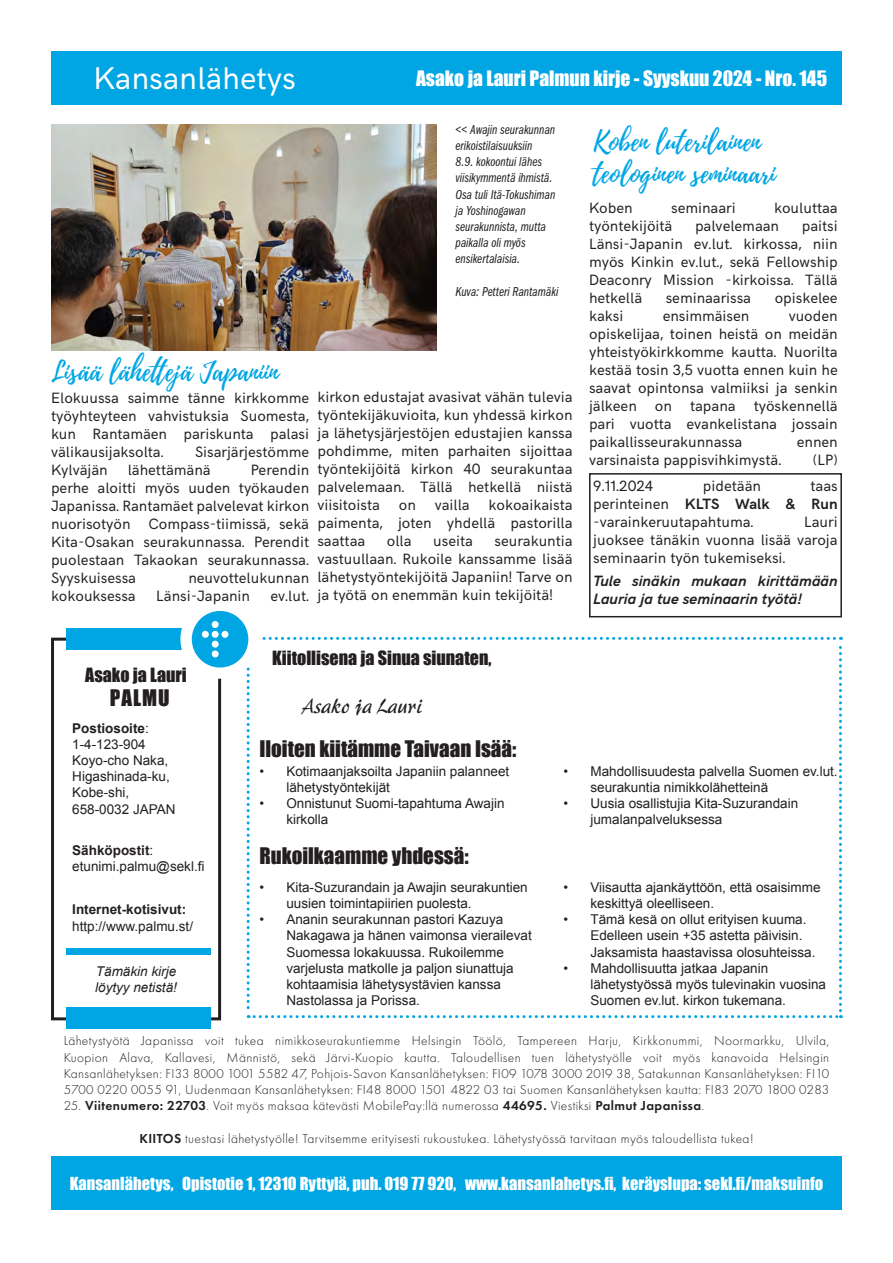
<style>
.page{position:relative;width:893px;height:1263px;background:#fff}
.page>*{position:absolute;margin:0;border:0;box-sizing:border-box;transform-origin:0 0}
.t1{font:31.5px "HK Grotesk";color:#fff}
.t2{font:27px "Playlist Script";color:#00a6e4}
.t3{font:21px "Impact";color:#231f20}
.t4{font:700 21px "AR Wei Bei GB Std";color:#231f20}
.t5{font:19.5px "Impact";color:#fff}
.t6{font:18px "Impact";color:#231f20}
.t7{font:16.5px "Impact";color:#fff}
.t8{font:15px/18px "HK Grotesk";color:#231f20;text-align:justify}
.t9{font:italic 700 15px/18px "HK Grotesk";color:#231f20}
.t10{font:13.5px/16.2px "Arial";color:#231f20}
.t11{font:300 13.5px/16.2px "Futura PT";letter-spacing:.03em;color:#231f20;text-align:justify}
.t12{font:13.5px/16.2px "Franklin Gothic URW Com Boo Ita";color:#231f20}
.t13{font:italic 13.5px "Arial";color:#231f20}
.t14{font:700 13.5px "Arial";color:#231f20}
.s1{font-weight:700}
.s2{font-weight:400}
.s3{font-weight:600}
</style>
<div class="page">
<div style="left:51px;top:51px;width:791px;height:53px;background:#00a6e4"></div>
<div style="left:51px;top:1157px;width:791px;height:53px;background:#00a6e4"></div>
<svg style="left:247px;top:637px;width:595px;height:381px"></svg>
<div style="left:51px;top:638px;width:170px;height:382px;border:3px solid #231f20"></div>
<div style="left:66px;top:628px;width:149px;height:22px;background:#00a6e4"></div>
<div style="left:66px;top:948px;width:144px;height:6px;background:#00a6e4"></div>
<div style="left:66px;top:1007px;width:144px;height:22px;background:#00a6e4"></div>
<div style="left:180px;top:600px;width:79px;height:79px;background:#fff;border-radius:50%"></div>
<div style="left:192px;top:611px;width:56px;height:56px;background:#00a5e3;border-radius:50%"></div>
<div style="left:212px;top:621px;width:7px;height:7px;background:#fff;border-radius:50%"></div>
<div style="left:212px;top:631px;width:7px;height:7px;background:#fff;border-radius:50%"></div>
<div style="left:212px;top:641px;width:7px;height:7px;background:#fff;border-radius:50%"></div>
<div style="left:222px;top:631px;width:6px;height:7px;background:#fff;border-radius:50%"></div>
<div style="left:202px;top:631px;width:7px;height:7px;background:#fff;border-radius:50%"></div>
<div style="left:212px;top:650px;width:7px;height:7px;background:#fff;border-radius:50%"></div>
<img style="left:51px;top:125px;width:386px;height:225px">
<div style="left:589px;top:473px;width:253px;height:144px;border:2px solid #231f20"></div>
<p class="t1" style="left:94px;top:55px;width:204px">Kansanlähetys</p>
<p class="t5" style="left:416px;top:63px;width:413px">Asako ja Lauri Palmun kirje - Syyskuu 2024 - Nro. 145</p>
<p class="t12" style="left:455px;top:121px;width:101px">&lt;&lt; Awajin seurakunnan erikoistilaisuuksiin<br>8.9. kokoontui lähes viisikymmentä ihmistä.<br>Osa tuli Itä-Tokushiman ja Yoshinogawan seurakunnista, mutta paikalla oli myös ensikertalaisia.</p>
<p class="t12" style="left:455px;top:283px;width:104px">Kuva: Petteri Rantamäki</p>
<p class="t2" style="left:51px;top:353px;width:229px">Lisää lähettejä Japaniin</p>
<p class="t8" style="left:51px;top:387px;width:260px">Elokuussa saimme tänne kirkkomme työyhteyteen vahvistuksia Suomesta, kun Rantamäen pariskunta palasi välikausijaksolta.</p>
<p class="t8" style="left:195px;top:441px;width:116px">Sisarjärjestömme</p>
<p class="t8" style="left:51px;top:459px;width:58px">Kylväjän</p>
<p class="t8" style="left:128px;top:459px;width:84px">lähettämänä</p>
<p class="t8" style="left:51px;top:459px;width:260px;text-indent:200px">Perendin perhe aloitti myös uuden työkauden Japanissa. Rantamäet palvelevat kirkon nuorisotyön Compass-tiimissä, sekä Kita-Osakan seurakunnassa. Perendit puolestaan Takaokan seurakunnassa.<br>Syyskuisessa</p>
<p class="t8" style="left:188px;top:567px;width:122px">neuvottelukunnan</p>
<p class="t8" style="left:51px;top:585px;width:86px">kokouksessa</p>
<p class="t8" style="left:156px;top:585px;width:95px">Länsi-Japanin</p>
<p class="t8" style="left:271px;top:585px;width:40px">ev.lut.</p>
<p class="t8" style="left:317px;top:387px;width:257px">kirkon edustajat avasivat vähän tulevia työntekijäkuvioita, kun yhdessä kirkon ja lähetysjärjestöjen edustajien kanssa pohdimme, miten parhaiten sijoittaa työntekijöitä kirkon 40 seurakuntaa palvelemaan. Tällä hetkellä niistä viisitoista</p>
<p class="t8" style="left:317px;top:495px;width:257px;text-indent:171px">kokoaikaista paimenta, joten yhdellä pastorilla saattaa</p>
<p class="t8" style="left:399px;top:495px;width:19px">on</p>
<p class="t8" style="left:435px;top:495px;width:36px">vailla</p>
<p class="t8" style="left:317px;top:531px;width:257px;text-indent:177px">seurakuntia vastuullaan. Rukoile kanssamme lisää lähetystyöntekijöitä Japaniin! Tarve on ja työtä on enemmän kuin tekijöitä!</p>
<p class="t8" style="left:387px;top:531px;width:26px">olla</p>
<p class="t8" style="left:433px;top:531px;width:41px">useita</p>
<p class="t2" style="left:593px;top:122px;width:169px">Koben luterilainen</p>
<p class="t2" style="left:593px;top:154px;width:184px">teologinen seminaari</p>
<p class="t8" style="left:589px;top:197px;width:45px">Koben</p>
<p class="t8" style="left:671px;top:197px;width:66px">seminaari</p>
<p class="t8" style="left:774px;top:197px;width:65px">kouluttaa</p>
<p class="t8" style="left:589px;top:215px;width:85px">työntekijöitä</p>
<p class="t8" style="left:695px;top:215px;width:86px">palvelemaan</p>
<p class="t8" style="left:589px;top:215px;width:250px;text-indent:213px">paitsi Länsi-Japanin ev.lut. kirkossa, niin myös Kinkin ev.lut., sekä Fellowship Deaconry Mission -kirkoissa. Tällä hetkellä</p>
<p class="t8" style="left:666px;top:287px;width:87px">seminaarissa</p>
<p class="t8" style="left:775px;top:287px;width:64px">opiskelee</p>
<p class="t8" style="left:589px;top:305px;width:250px;text-indent:200px">vuoden opiskelijaa, toinen heistä on meidän yhteistyökirkkomme kautta. Nuorilta kestää tosin 3,5 vuotta ennen kuin he saavat opintonsa valmiiksi ja senkin jälkeen on tapana työskennellä pari vuotta evankelistana jossain paikallisseurakunnassa</p>
<p class="t8" style="left:589px;top:305px;width:36px">kaksi</p>
<p class="t8" style="left:663px;top:305px;width:88px">ensimmäisen</p>
<p class="t8" style="left:797px;top:431px;width:42px">ennen</p>
<p class="t8" style="left:589px;top:449px;width:194px">varsinaista pappisvihkimystä.</p>
<p class="t8" style="left:813px;top:449px;width:26px">(LP)</p>
<p class="t8" style="left:593px;top:476px;width:62px">9.11.2024</p>
<p class="t8" style="left:703px;top:476px;width:60px">pidetään</p>
<p class="t8" style="left:593px;top:476px;width:246px;text-indent:217px">taas perinteinen <span class="s1">KLTS Walk &amp; Run </span>-varainkeruutapahtuma.</p>
<p class="t8" style="left:593px;top:512px;width:246px;text-indent:211px">Lauri juoksee tänäkin vuonna lisää varoja seminaarin työn tukemiseksi.</p>
<p class="t9" style="left:593px;top:570px;width:246px">Tule sinäkin mukaan kirittämään<br>Lauria ja tue seminaarin työtä!</p>
<p class="t6" style="left:85px;top:661px;width:103px">Asako ja Lauri</p>
<p class="t3" style="left:110px;top:681px;width:61px">PALMU</p>
<p class="t14" style="left:72px;top:719px;width:78px">Postiosoite<span class="s2">:</span></p>
<p class="t10" style="left:72px;top:736px;width:105px">1-4-123-904<br>Koyo-cho Naka,<br>Higashinada-ku,<br>Kobe-shi,<br>658-0032 JAPAN</p>
<p class="t10" style="left:72px;top:842px;width:134px"><span class="s1">Sähköpostit</span>: etunimi.palmu@sekl.fi</p>
<p class="t10" style="left:72px;top:902px;width:122px"><span class="s1">Internet-kotisivut: </span>http://www.palmu.st/</p>
<p class="t13" style="left:96px;top:962px;width:82px">Tämäkin kirje</p>
<p class="t13" style="left:95px;top:978px;width:83px">löytyy netistä!</p>
<p class="t6" style="left:272px;top:644px;width:221px">Kiitollisena ja Sinua siunaten,</p>
<p class="t4" style="left:302px;top:693px;width:123px">Asako ja Lauri</p>
<p class="t3" style="left:259px;top:732px;width:258px">Iloiten kiitämme Taivaan Isää:</p>
<p class="t10" style="left:286px;top:763px;width:224px;text-indent:-27px">• Kotimaanjaksoilta Japaniin palanneet lähetystyöntekijät</p>
<p class="t10" style="left:286px;top:795px;width:220px;text-indent:-27px">• Onnistunut Suomi-tapahtuma Awajin kirkolla</p>
<p class="t3" style="left:259px;top:839px;width:211px">Rukoilkaamme yhdessä:</p>
<p class="t10" style="left:286px;top:879px;width:243px;text-indent:-27px">• Kita-Suzurandain ja Awajin seurakuntien uusien toimintapiirien puolesta.</p>
<p class="t10" style="left:286px;top:911px;width:247px;text-indent:-27px">• Ananin seurakunnan pastori Kazuya Nakagawa ja hänen vaimonsa vierailevat Suomessa lokakuussa. Rukoilemme varjelusta matkolle ja paljon siunattuja kohtaamisia lähetysystävien kanssa Nastolassa ja Porissa.</p>
<p class="t10" style="left:590px;top:763px;width:249px;text-indent:-27px">• Mahdollisuudesta palvella Suomen ev.lut. seurakuntia nimikkolähetteinä</p>
<p class="t10" style="left:590px;top:795px;width:209px;text-indent:-27px">• Uusia osallistujia Kita-Suzurandain jumalanpalveluksessa</p>
<p class="t10" style="left:590px;top:879px;width:232px;text-indent:-27px">• Viisautta ajankäyttöön, että osaisimme keskittyä oleelliseen.</p>
<p class="t10" style="left:590px;top:911px;width:227px;text-indent:-27px">• Tämä kesä on ollut erityisen kuuma.<br>Edelleen usein +35 astetta päivisin.<br>Jaksamista haastavissa olosuhteissa.</p>
<p class="t10" style="left:590px;top:960px;width:237px;text-indent:-27px">• Mahdollisuutta jatkaa Japanin lähetystyössä myös tulevinakin vuosina<br>Suomen ev.lut. kirkon tukemana.</p>
<p class="t11" style="left:64px;top:1033px;width:767px">Lähetystyötä Japanissa voit tukea nimikkoseurakuntiemme Helsingin Töölö, Tampereen Harju, Kirkkonummi, Noormarkku, Ulvila, Kuopion Alava, Kallavesi, Männistö, sekä Järvi-Kuopio kautta. Taloudellisen tuen lähetystyölle voit myös kanavoida Helsingin Kansanlähetyksen: FI33 8000 1001 5582 47, Pohjois-Savon Kansanlähetyksen: FI09 1078 3000 2019 38, Satakunnan Kansanlähetyksen: FI10<br>5700 0220 0055 91, Uudenmaan Kansanlähetyksen: FI48 8000 1501 4822 03 tai Suomen Kansanlähetyksen kautta: FI83 2070 1800 0283</p>
<p class="t11" style="left:64px;top:1098px;width:642px">25. <span class="s3">Viitenumero: 22703</span>. Voit myös maksaa kätevästi MobilePay:llä numerossa <span class="s3">44695.</span> Viestiksi <span class="s3">Palmut Japanissa</span>.</p>
<p class="t11" style="left:139px;top:1130px;width:616px"><span class="s3">KIITOS</span> tuestasi lähetystyölle! Tarvitsemme erityisesti rukoustukea. Lähetystyössä tarvitaan myös taloudellista tukea!</p>
<p class="t7" style="left:70px;top:1170px;width:755px">Kansanlähetys, Opistotie 1, 12310 Ryttylä, puh. 019 77 920, www.kansanlahetys.fi, keräyslupa: sekl.fi/maksuinfo</p>
</div>
